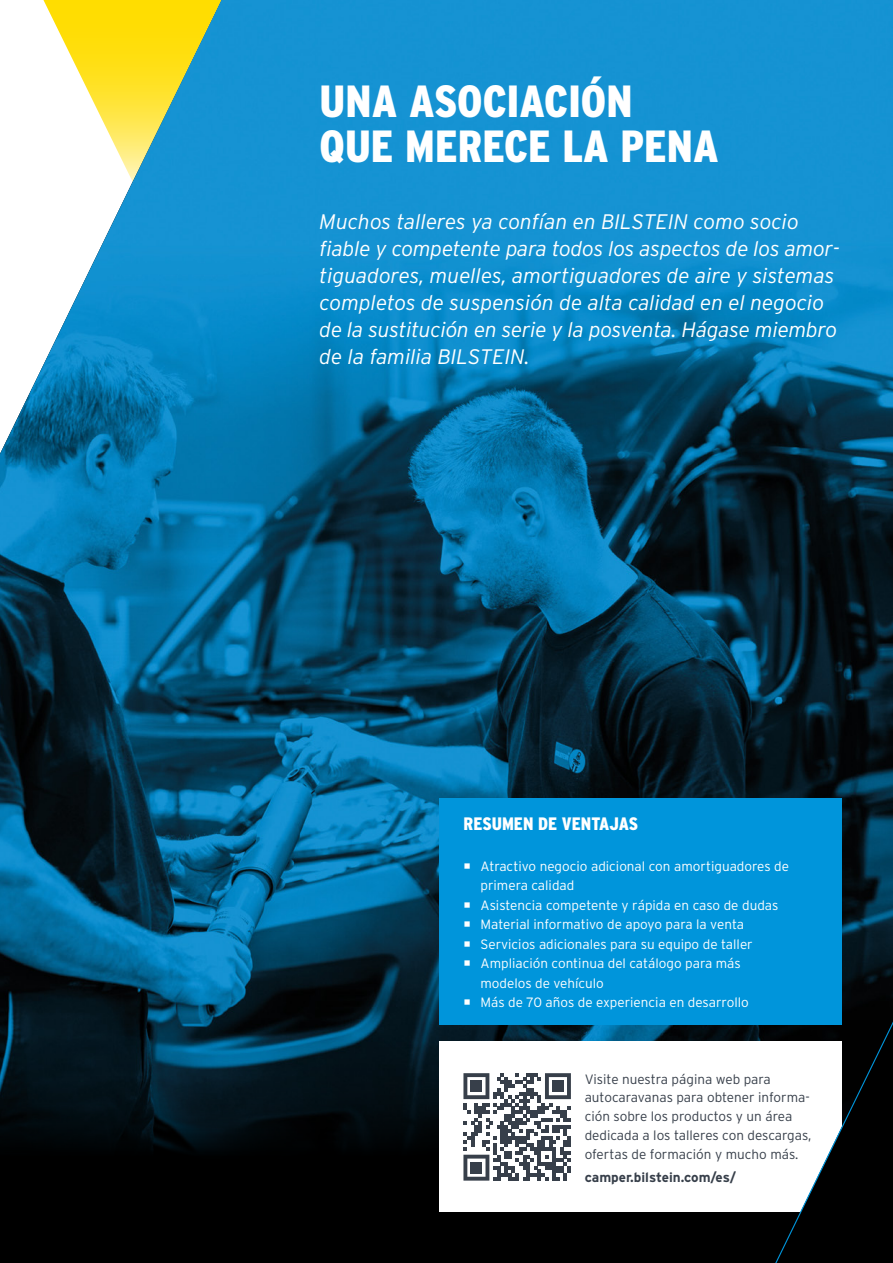
<style>
.page{position:relative;width:893px;height:1263px;background:#fff}
.page>*{position:absolute;margin:0;border:0;box-sizing:border-box;transform-origin:0 0}
.t1{font:900 45px/45px "Interstate Condensed";color:#fff}
.t2{font:italic 300 21px/27px "Interstate";letter-spacing:-.01em;color:#fff}
.t3{font:900 18px "Interstate Condensed";color:#fff}
.t4{font:300 13.5px/19.5px "Interstate";color:#fff}
.t5{font:300 13.5px/18.8px "Interstate";color:#373f4a}
.t6{font:700 13.5px "Interstate";color:#373f4a}
</style>
<div class="page">
<div style="left:0;top:1158px;width:737px;height:105px;background:#000"></div>
<img style="left:0;top:0;width:893px;height:1158px">
<svg style="left:37px;top:0;width:190px;height:182px"></svg>
<div style="left:439px;top:798px;width:403px;height:227px;background:#0095db"></div>
<div style="left:439px;top:1042px;width:403px;height:170px;background:#fff"></div>
<svg style="left:463px;top:1073px;width:108px;height:107px"></svg>
<div style="left:471px;top:1080px;width:11px;height:12px;background:#373f4a"></div>
<div style="left:552px;top:1080px;width:11px;height:12px;background:#373f4a"></div>
<div style="left:471px;top:1162px;width:11px;height:11px;background:#373f4a"></div>
<svg style="left:737px;top:944px;width:156px;height:319px"></svg>
<h1 class="t1" style="left:320px;top:78px;width:401px">UNA ASOCIACIÓN<br>QUE MERECE LA PENA</h1>
<p class="t2" style="left:320px;top:207px;width:522px">Muchos talleres ya confían en BILSTEIN como socio fiable y competente para todos los aspectos de los amor&shy;tiguadores, muelles, amortiguadores de aire y sistemas completos de suspensión de alta calidad en el negocio de la sustitución en serie y la posventa. Hágase miembro de la familia BILSTEIN.</p>
<h3 class="t3" style="left:463px;top:814px;width:176px">RESUMEN DE VENTAJAS</h3>
<p class="t4" style="left:480px;top:856px;width:310px;text-indent:-17px">○ Atractivo negocio adicional con amortiguadores de primera calidad</p>
<p class="t4" style="left:463px;top:895px;width:316px">○ Asistencia competente y rápida en caso de dudas</p>
<p class="t4" style="left:463px;top:915px;width:282px">○ Material informativo de apoyo para la venta</p>
<p class="t4" style="left:463px;top:934px;width:291px">○ Servicios adicionales para su equipo de taller</p>
<p class="t4" style="left:480px;top:954px;width:262px;text-indent:-17px">○ Ampliación continua del catálogo para más modelos de vehículo</p>
<p class="t4" style="left:463px;top:993px;width:287px">○ Más de 70 años de experiencia en desarrollo</p>
<p class="t5" style="left:585px;top:1069px;width:228px">Visite nuestra página web para autocaravanas para obtener informa&shy;ción sobre los productos y un área dedicada a los talleres con descargas, ofertas de formación y mucho más.</p>
<p class="t6" style="left:585px;top:1169px;width:153px">camper.bilstein.com/es/</p>
</div>
